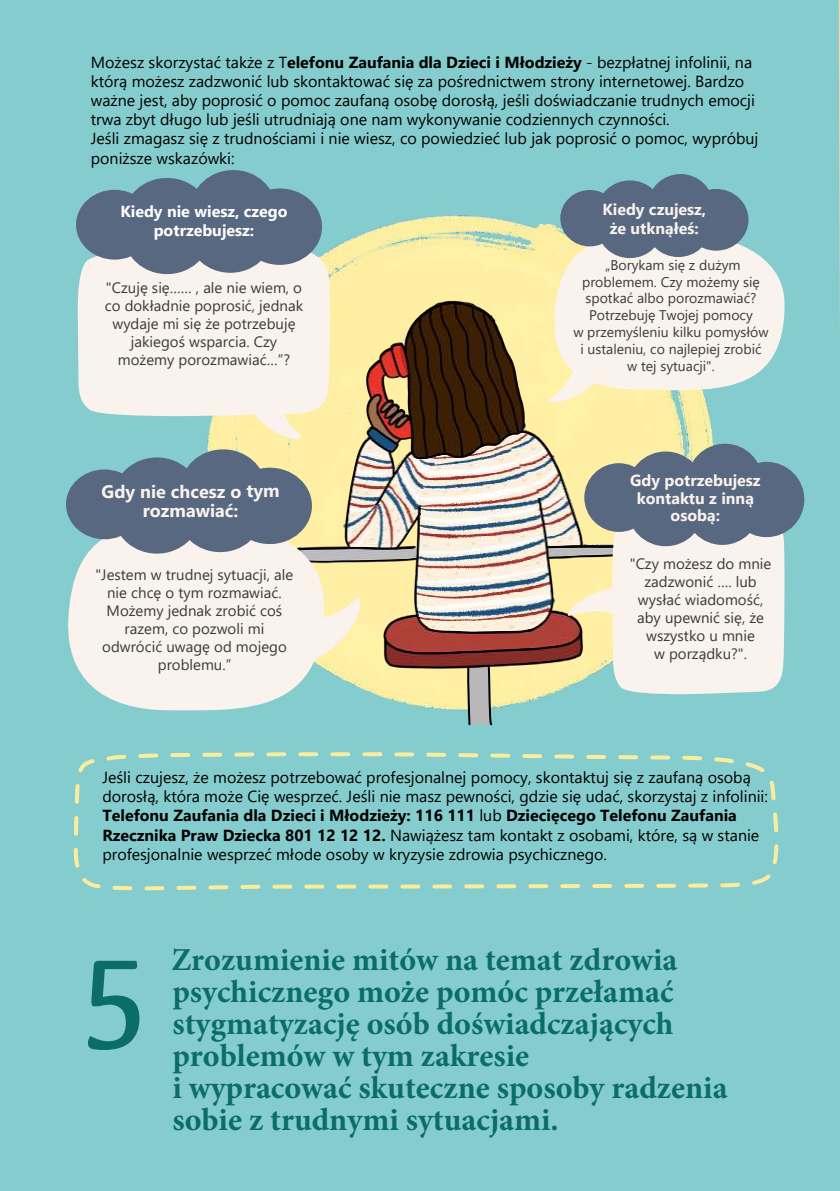
<style>
.page{position:relative;width:840px;height:1191px;background:#fff}
.page>*{position:absolute;margin:0;border:0;box-sizing:border-box;transform-origin:0 0}
.t1{font:131.8px "Kefa";color:#0a6d68;scale:.87 1}
.t2{font:700 32px/32px "Minion Pro";color:#0a6d68}
.t3{font:700 18px/19.6px "Segoe UI";letter-spacing:-.005em;color:#fbf3ed;text-align:center}
.t4{font:16px/19.2px "Segoe UI";color:#000}
.t5{font:700 16px/17.4px "Segoe UI";color:#fbf3ed;text-align:center}
.t6{font:700 16px/19.2px "Segoe UI";color:#fff;text-align:center}
.t7{font:15px/18px "Segoe UI";color:#3a3a3a;text-align:center}
.t8{font:14px/16.8px "Segoe UI";color:#3a3a3a;text-align:center}
.s1{font-weight:700}
</style>
<div class="page">
<div style="left:0;top:0;width:839px;height:1191px;background:#85ccce"></div>
<img style="left:138px;top:170px;width:621px;height:541px">
<svg style="left:465px;top:690px;width:28px;height:36px"></svg>
<svg style="left:73px;top:752px;width:706px;height:139px"></svg>
<img style="left:286px;top:276px;width:354px;height:414px">
<div style="left:627px;top:451px;width:76px;height:77px;background:#576880;border-radius:50%"></div>
<div style="left:686px;top:444px;width:76px;height:75px;background:#576880;border-radius:50%"></div>
<div style="left:728px;top:462px;width:75px;height:75px;background:#576880;border-radius:50%"></div>
<div style="left:584px;top:463px;width:69px;height:69px;background:#576880;border-radius:50%"></div>
<svg style="left:567px;top:506px;width:217px;height:188px;background:#d9d6cc"></svg>
<svg style="left:68px;top:520px;width:258px;height:191px;background:#ecece6"></svg>
<div style="left:114px;top:457px;width:86px;height:78px;background:#576880;border-radius:50%"></div>
<div style="left:114px;top:476px;width:86px;height:77px;background:#576880;border-radius:50%"></div>
<div style="left:181px;top:449px;width:84px;height:77px;background:#576880;border-radius:50%"></div>
<div style="left:227px;top:467px;width:85px;height:77px;background:#576880;border-radius:50%"></div>
<div style="left:178px;top:475px;width:84px;height:77px;background:#576880;border-radius:50%"></div>
<div style="left:66px;top:469px;width:77px;height:70px;background:#576880;border-radius:50%"></div>
<div style="left:78px;top:248px;width:252px;height:168px;background:#faf2ec"></div>
<svg style="left:247px;top:386px;width:55px;height:56px;background:#fbf1d5"></svg>
<div style="left:124px;top:178px;width:86px;height:78px;background:#576880;border-radius:50%"></div>
<div style="left:124px;top:196px;width:86px;height:78px;background:#576880;border-radius:50%"></div>
<div style="left:191px;top:170px;width:84px;height:76px;background:#576880;border-radius:50%"></div>
<div style="left:237px;top:188px;width:85px;height:77px;background:#576880;border-radius:50%"></div>
<div style="left:188px;top:196px;width:84px;height:77px;background:#576880;border-radius:50%"></div>
<div style="left:76px;top:190px;width:77px;height:70px;background:#576880;border-radius:50%"></div>
<svg style="left:547px;top:232px;width:238px;height:172px;background:#eeede0"></svg>
<div style="left:596px;top:180px;width:66px;height:63px;background:#576880;border-radius:50%"></div>
<div style="left:596px;top:195px;width:66px;height:63px;background:#576880;border-radius:50%"></div>
<div style="left:648px;top:174px;width:64px;height:62px;background:#576880;border-radius:50%"></div>
<div style="left:683px;top:189px;width:65px;height:62px;background:#576880;border-radius:50%"></div>
<div style="left:645px;top:195px;width:65px;height:62px;background:#576880;border-radius:50%"></div>
<div style="left:560px;top:190px;width:59px;height:56px;background:#576880;border-radius:50%"></div>
<svg style="left:838px;top:0;width:1px;height:55px"></svg>
<p class="t4" style="left:91px;top:51px;width:668px">Możesz skorzystać także z T<span class="s1">elefonu Zaufania dla Dzieci i Młodzieży</span> - bezpłatnej infolinii, na którą możesz zadzwonić lub skontaktować się za pośrednictwem strony internetowej. Bardzo ważne jest, aby poprosić o pomoc zaufaną osobę dorosłą, jeśli doświadczanie trudnych emocji trwa zbyt długo lub jeśli utrudniają one nam wykonywanie codziennych czynności.<br>Jeśli zmagasz się z trudnościami i nie wiesz, co powiedzieć lub jak poprosić o pomoc, wypróbuj poniższe wskazówki:</p>
<p class="t6" style="left:120px;top:200px;width:168px">Kiedy nie wiesz, czego potrzebujesz:</p>
<p class="t7" style="left:105px;top:277px;width:200px">"Czuję się…… , ale nie wiem, o co dokładnie poprosić, jednak wydaje mi się że potrzebuję jakiegoś wsparcia. Czy możemy porozmawiać…”?</p>
<p class="t3" style="left:101px;top:480px;width:179px">Gdy nie chcesz o tym rozmawiać:</p>
<p class="t7" style="left:95px;top:564px;width:199px">"Jestem w trudnej sytuacji, ale nie chcę o tym rozmawiać.<br>Możemy jednak zrobić coś razem, co pozwoli mi odwrócić uwagę od mojego problemu.”</p>
<p class="t5" style="left:602px;top:198px;width:105px;line-height:19.2px">Kiedy czujesz, że utknąłeś:</p>
<p class="t8" style="left:573px;top:255px;width:197px">„Borykam się z dużym problemem. Czy możemy się spotkać albo porozmawiać?<br>Potrzebuję Twojej pomocy<br>w przemyśleniu kilku pomysłów i ustaleniu, co najlepiej zrobić<br>w tej sytuacji".</p>
<p class="t5" style="left:629px;top:471px;width:132px">Gdy potrzebujesz kontaktu z inną osobą:</p>
<p class="t7" style="left:629px;top:553px;width:143px">"Czy możesz do mnie zadzwonić …. lub wysłać wiadomość, aby upewnić się, że wszystko u mnie<br>w porządku?".</p>
<p class="t4" style="left:102px;top:766px;width:666px">Jeśli czujesz, że możesz potrzebować profesjonalnej pomocy, skontaktuj się z zaufaną osobą dorosłą, która może Cię wesprzeć. Jeśli nie masz pewności, gdzie się udać, skorzystaj z infolinii:<br><span class="s1">Telefonu Zaufania dla Dzieci i Młodzieży: 116 111</span> lub <span class="s1">Dziecięcego Telefonu Zaufania Rzecznika Praw Dziecka 801 12 12 12.</span> Nawiążesz tam kontakt z osobami, które, są w stanie profesjonalnie wesprzeć młode osoby w kryzysie zdrowia psychicznego.</p>
<h1 class="t1" style="left:80px;top:925px;width:81px">5</h1>
<h2 class="t2" style="left:171px;top:943px;width:557px">Zrozumienie mitów na temat zdrowia psychicznego może pomóc przełamać stygmatyzację osób doświadczających problemów w tym zakresie<br>i wypracować skuteczne sposoby radzenia sobie z trudnymi sytuacjami.</h2>
</div>
